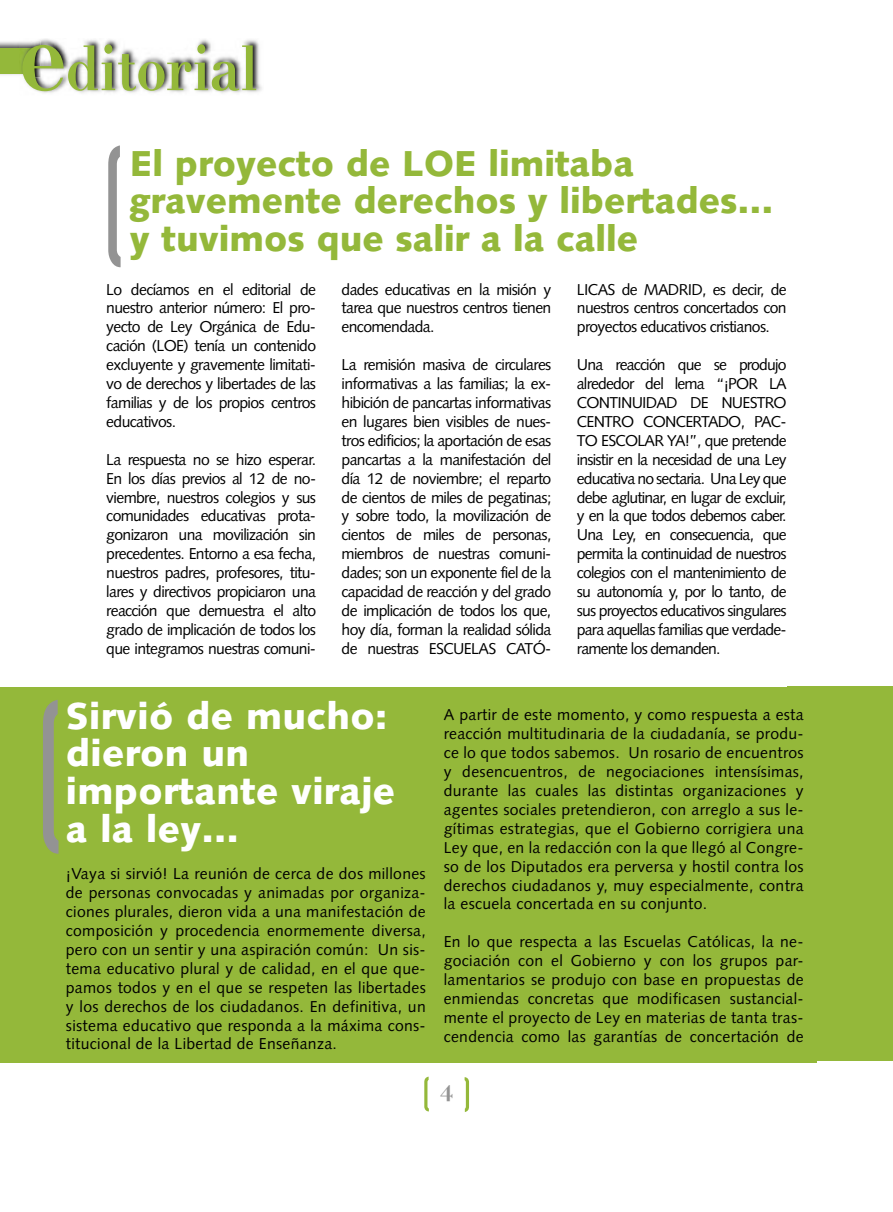
<style>
.page{position:relative;width:893px;height:1212px;background:#fff}
.page>*{position:absolute;margin:0;border:0;box-sizing:border-box;transform-origin:0 0}
.t1{font:265.5px "Harpoon Plain";color:#939393;scale:.77 1}
.t2{font:210px "Harpoon Plain";color:#939393;scale:.77 1}
.t3{font:500 75px "Walbaum";color:#94b83a;scale:.85 1}
.t4{font:60px "Harpoon Plain";color:#94b83a}
.t5{font:900 37.5px/37.5px "Syntax";letter-spacing:.01em;color:#fff}
.t6{font:900 36px/37.5px "Syntax";color:#94b83a}
.t7{font:500 27px "Walbaum";color:#939393}
.t8{font:15.75px/18.9px "Syntax";letter-spacing:-.04em;color:#000;text-align:justify}
.s1{font-size:120px}
</style>
<div class="page">
<div style="left:787px;top:687px;width:106px;height:374px;background:#94b83a"></div>
<img style="left:0;top:41px;width:20px;height:34px">
<div style="left:0;top:48px;width:20px;height:26px;background:#94b83a"></div>
<img style="left:20px;top:39px;width:242px;height:54px">
<img style="left:20px;top:48px;width:13px;height:26px">
<div style="left:0;top:687px;width:816px;height:376px;background:#94b83a"></div>
<h3 class="t3" style="left:19px;top:27px;width:282px"><span class="s1">e</span>ditorial</h3>
<h2 class="t2" style="left:101px;top:73px;width:35px">(</h2>
<h3 class="t6" style="left:130px;top:145px;width:645px">El proyecto de LOE limitaba gravemente derechos y libertades… y tuvimos que salir a la calle</h3>
<p class="t8" style="left:106px;top:280px;width:211px">Lo decíamos en el editorial de nuestro anterior número: El pro&shy;yecto de Ley Orgánica de Edu&shy;cación (LOE) tenía un contenido excluyente y gravemente limitati&shy;vo de derechos y libertades de las familias y de los propios centros educativos.</p>
<p class="t8" style="left:106px;top:450px;width:211px">La respuesta no se hizo esperar.<br>En los días previos al 12 de no&shy;viembre, nuestros colegios y sus comunidades educativas prota&shy;gonizaron una movilización sin precedentes. Entorno a esa fecha, nuestros padres, profesores, titu&shy;lares y directivos propiciaron una reacción que demuestra el alto grado de implicación de todos los que integramos nuestras comuni-</p>
<p class="t8" style="left:342px;top:280px;width:211px">dades educativas en la misión y tarea que nuestros centros tienen encomendada.</p>
<p class="t8" style="left:342px;top:355px;width:211px">La remisión masiva de circulares informativas a las familias; la ex&shy;hibición de pancartas informativas en lugares bien visibles de nues&shy;tros edificios; la aportación de esas pancartas a la manifestación del día 12 de noviembre; el reparto de cientos de miles de pegatinas; y sobre todo, la movilización de cientos de miles de personas, miembros de nuestras comuni&shy;dades; son un exponente fiel de la capacidad de reacción y del grado de implicación de todos los que, hoy día, forman la realidad sólida de nuestras ESCUELAS CATÓ-</p>
<p class="t8" style="left:577px;top:280px;width:211px">LICAS de MADRID, es decir, de nuestros centros concertados con proyectos educativos cristianos.</p>
<p class="t8" style="left:577px;top:355px;width:211px">Una reacción que se produjo alrededor del lema “¡POR LA CONTINUIDAD DE NUESTRO CENTRO CONCERTADO, PAC-TO ESCOLAR YA!”, que pretende insistir en la necesidad de una Ley educativa no sectaria. Una Ley que debe aglutinar, en lugar de excluir, y en la que todos debemos caber.<br>Una Ley, en consecuencia, que permita la continuidad de nuestros colegios con el mantenimiento de su autonomía y, por lo tanto, de sus proyectos educativos singulares para aquellas familias que verdade&shy;ramente los demanden.</p>
<h1 class="t1" style="left:34px;top:608px;width:43px">(</h1>
<h3 class="t5" style="left:66px;top:697px;width:331px">Sirvió de mucho: dieron un importante viraje a la ley…</h3>
<p class="t8" style="left:66px;top:864px;width:361px">¡Vaya si sirvió! La reunión de cerca de dos millones de personas convocadas y animadas por organiza&shy;ciones plurales, dieron vida a una manifestación de composición y procedencia enormemente diversa, pero con un sentir y una aspiración común: Un sis&shy;tema educativo plural y de calidad, en el que que&shy;pamos todos y en el que se respeten las libertades y los derechos de los ciudadanos. En definitiva, un sistema educativo que responda a la máxima cons&shy;titucional de la Libertad de Enseñanza.</p>
<p class="t8" style="left:444px;top:705px;width:361px">A partir de este momento, y como respuesta a esta reacción multitudinaria de la ciudadanía, se produ&shy;ce lo que todos sabemos. Un rosario de encuentros y desencuentros, de negociaciones intensísimas, durante las cuales las distintas organizaciones y agentes sociales pretendieron, con arreglo a sus le&shy;gítimas estrategias, que el Gobierno corrigiera una Ley que, en la redacción con la que llegó al Congre&shy;so de los Diputados era perversa y hostil contra los derechos ciudadanos y, muy especialmente, contra la escuela concertada en su conjunto.</p>
<p class="t8" style="left:444px;top:932px;width:361px">En lo que respecta a las Escuelas Católicas, la ne&shy;gociación con el Gobierno y con los grupos par&shy;lamentarios se produjo con base en propuestas de enmiendas concretas que modificasen sustancial&shy;mente el proyecto de Ley en materias de tanta tras&shy;cendencia como las garantías de concertación de</p>
<h3 class="t4" style="left:422px;top:1056px;width:11px">(</h3>
<h3 class="t7" style="left:440px;top:1078px;width:14px">4</h3>
<h3 class="t4" style="left:462px;top:1056px;width:11px">)</h3>
</div>
